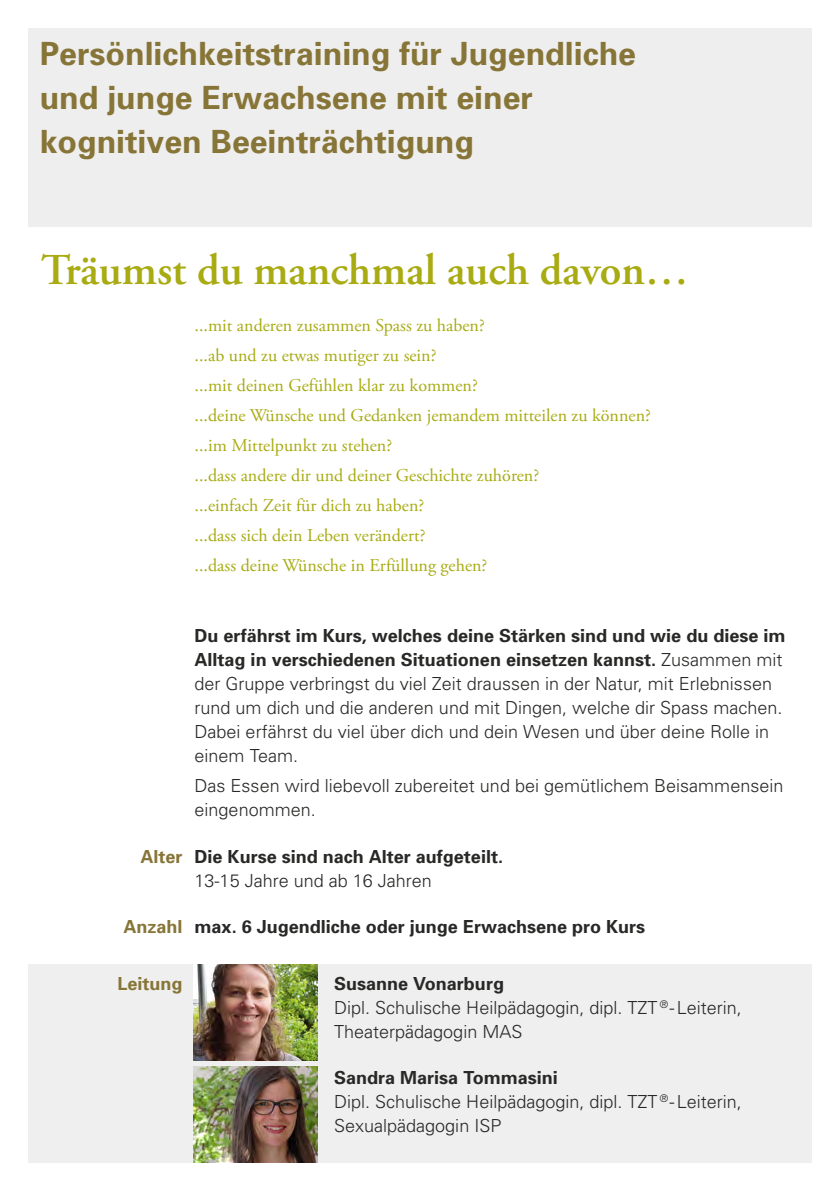
<style>
.page{position:relative;width:840px;height:1191px;background:#fff}
.page>*{position:absolute;margin:0;border:0;box-sizing:border-box;transform-origin:0 0}
.t1{font:600 44px "Adobe Garamond Pro";color:#a8ab12}
.t2{font:700 32px/44px "Univers";color:#877538}
.t3{font:300 18px/24px "Univers";color:#282827}
.t4{font:18px/30px "Adobe Garamond Pro";color:#a8ab12}
.t5{font:700 18px/24px "Univers";color:#282827}
.t6{font:700 18px "Univers";color:#877538}
.s1{font-weight:700}
.s2{color:#877538}
.s3{font-weight:300}
</style>
<div class="page">
<div style="left:28px;top:964px;width:783px;height:198px;background:#ededed"></div>
<img style="left:193px;top:964px;width:124px;height:96px">
<img style="left:193px;top:1066px;width:124px;height:96px">
<div style="left:28px;top:28px;width:783px;height:199px;background:#ededed"></div>
<h2 class="t2" style="left:40px;top:32px;width:597px">Persönlichkeitstraining für Jugendliche und junge Erwachsene mit einer kognitiven Beeinträchtigung</h2>
<h1 class="t1" style="left:41px;top:245px;width:649px">Träumst du manchmal auch davon…</h1>
<p class="t4" style="left:194px;top:311px;width:457px">...mit anderen zusammen Spass zu haben?<br>...ab und zu etwas mutiger zu sein?<br>...mit deinen Gefühlen klar zu kommen?<br>...deine Wünsche und Gedanken jemandem mitteilen zu können? ...im Mittelpunkt zu stehen?<br>...dass andere dir und deiner Geschichte zuhören?<br>...einfach Zeit für dich zu haben?<br>...dass sich dein Leben verändert?<br>...dass deine Wünsche in Erfüllung gehen?</p>
<p class="t3" style="left:194px;top:624px;width:592px"><span class="s1">Du erfährst im Kurs, welches deine Stärken sind und wie du diese im Alltag in verschiedenen Situationen einsetzen kannst.</span> Zusammen mit der Gruppe verbringst du viel Zeit draussen in der Natur, mit Erlebnissen rund um dich und die anderen und mit Dingen, welche dir Spass machen.<br>Dabei erfährst du viel über dich und dein Wesen und über deine Rolle in einem Team.</p>
<p class="t3" style="left:194px;top:773px;width:590px">Das Essen wird liebevoll zubereitet und bei gemütlichem Beisammensein eingenommen.</p>
<p class="t5" style="left:194px;top:844px;width:310px;text-indent:-54px"><span class="s2">Alter</span> Die Kurse sind nach Alter aufgeteilt.<br><span class="s3">13-15 Jahre und ab 16 Jahren</span></p>
<p class="t5" style="left:123px;top:915px;width:523px"><span class="s2">Anzahl</span> max. 6 Jugendliche oder junge Erwachsene pro Kurs</p>
<p class="t6" style="left:117px;top:972px;width:67px">Leitung</p>
<p class="t3" style="left:334px;top:971px;width:409px"><span class="s1">Susanne Vonarburg<br></span>Dipl. Schulische Heilpädagogin, dipl. TZT <sup>®</sup>-Leiterin,<br>Theaterpädagogin MAS</p>
<p class="t3" style="left:334px;top:1066px;width:409px"><span class="s1">Sandra Marisa Tommasini<br></span>Dipl. Schulische Heilpädagogin, dipl. TZT <sup>®</sup>-Leiterin,<br>Sexualpädagogin ISP</p>
</div>
